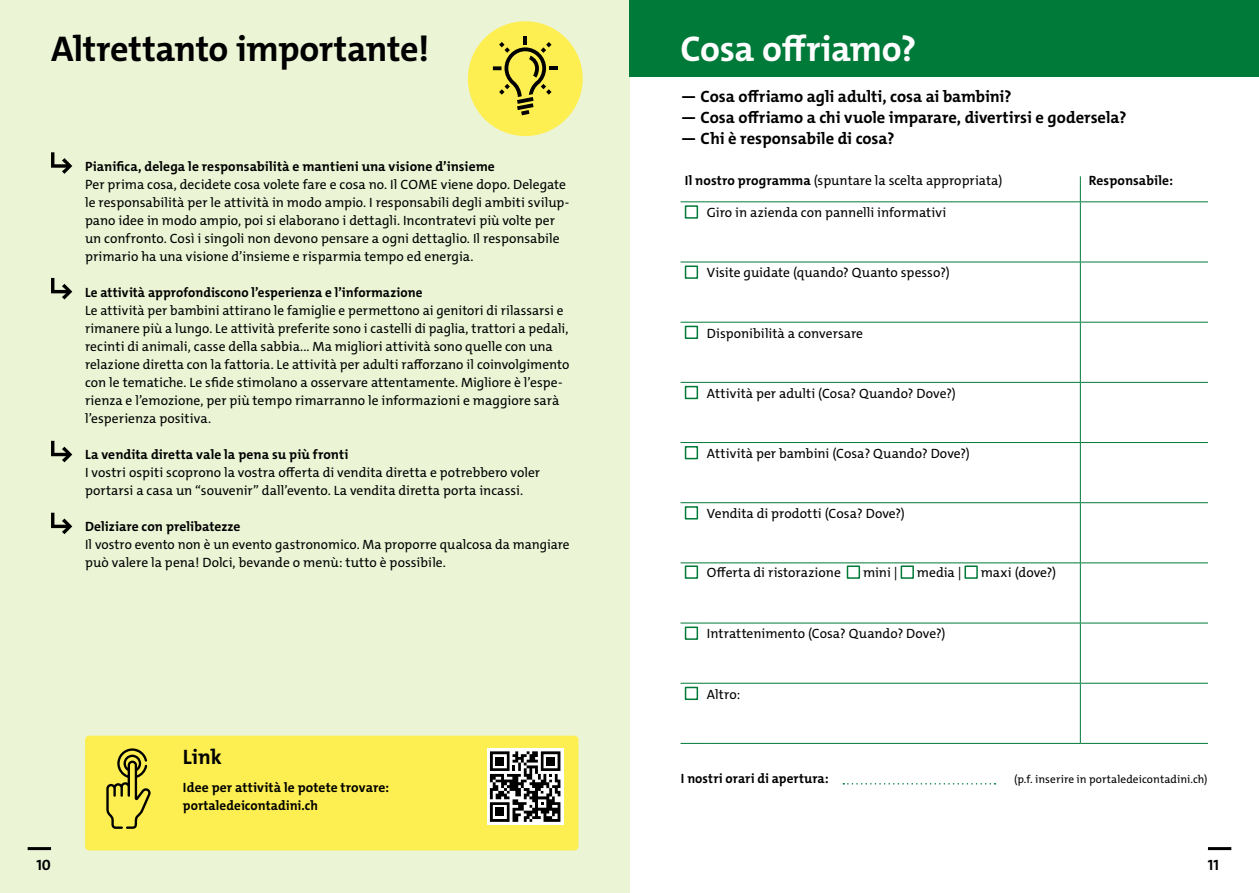
<style>
.page{position:relative;width:1259px;height:893px;background:#fff}
.page>*{position:absolute;margin:0;border:0;box-sizing:border-box;transform-origin:0 0}
.t1{font:700 36px "The Mix";letter-spacing:-.01em;color:#000}
.t2{font:700 36px "The Mix";letter-spacing:-.01em;color:#fff}
.t3{font:700 21px "The Mix";color:#000}
.t4{font:700 16.5px "The Mix";letter-spacing:-.005em;color:#000}
.t5{font:700 15px "The Mix";color:#000}
.t6{font:13.5px/18px "The Mix";color:#000}
.t7{font:700 13.5px/18px "The Mix";letter-spacing:.005em;color:#000}
.t8{font:11.25px "The Mix";letter-spacing:.01em;color:#000}
.s1{font-weight:700}
</style>
<div class="page">
<div style="left:0;top:0;width:629px;height:893px;background:#ebf4d5"></div>
<div style="left:629px;top:0;width:630px;height:77px;background:#007a39"></div>
<div style="left:468px;top:21px;width:115px;height:115px;background:#fdef51;border-radius:50%"></div>
<svg style="left:493px;top:36px;width:64px;height:79px"></svg>
<hr style="left:28px;top:847px;width:23px;height:3px;background:#000">
<hr style="left:1208px;top:847px;width:23px;height:3px;background:#000">
<svg style="left:1080px;top:176px;width:1px;height:25px"></svg>
<svg style="left:680px;top:201px;width:27px;height:1px"></svg>
<hr style="left:707px;top:201px;width:373px;height:1px;background:#007a39">
<hr style="left:1080px;top:202px;width:1px;height:60px;background:#007a39">
<hr style="left:1080px;top:201px;width:128px;height:1px;background:#007a39">
<svg style="left:680px;top:262px;width:27px;height:1px"></svg>
<hr style="left:707px;top:262px;width:373px;height:1px;background:#007a39">
<hr style="left:1080px;top:262px;width:1px;height:60px;background:#007a39">
<hr style="left:1080px;top:262px;width:128px;height:1px;background:#007a39">
<svg style="left:680px;top:322px;width:27px;height:1px"></svg>
<hr style="left:707px;top:322px;width:373px;height:1px;background:#007a39">
<hr style="left:1080px;top:323px;width:1px;height:59px;background:#007a39">
<hr style="left:1080px;top:322px;width:128px;height:1px;background:#007a39">
<svg style="left:680px;top:382px;width:27px;height:1px"></svg>
<hr style="left:707px;top:382px;width:373px;height:1px;background:#007a39">
<hr style="left:1080px;top:383px;width:1px;height:59px;background:#007a39">
<hr style="left:1080px;top:382px;width:128px;height:1px;background:#007a39">
<svg style="left:680px;top:442px;width:27px;height:1px"></svg>
<hr style="left:707px;top:442px;width:373px;height:1px;background:#007a39">
<hr style="left:1080px;top:443px;width:1px;height:59px;background:#007a39">
<hr style="left:1080px;top:442px;width:128px;height:1px;background:#007a39">
<svg style="left:680px;top:502px;width:27px;height:1px"></svg>
<hr style="left:707px;top:502px;width:373px;height:1px;background:#007a39">
<hr style="left:1080px;top:503px;width:1px;height:59px;background:#007a39">
<hr style="left:1080px;top:502px;width:128px;height:1px;background:#007a39">
<svg style="left:680px;top:562px;width:27px;height:1px"></svg>
<hr style="left:707px;top:562px;width:373px;height:1px;background:#007a39">
<hr style="left:1080px;top:563px;width:1px;height:60px;background:#007a39">
<hr style="left:1080px;top:562px;width:128px;height:1px;background:#007a39">
<svg style="left:680px;top:623px;width:27px;height:1px"></svg>
<hr style="left:707px;top:623px;width:373px;height:1px;background:#007a39">
<hr style="left:1080px;top:623px;width:1px;height:60px;background:#007a39">
<hr style="left:1080px;top:623px;width:128px;height:1px;background:#007a39">
<svg style="left:680px;top:683px;width:27px;height:1px"></svg>
<svg style="left:680px;top:743px;width:27px;height:1px"></svg>
<hr style="left:707px;top:683px;width:373px;height:1px;background:#007a39">
<hr style="left:707px;top:743px;width:373px;height:1px;background:#007a39">
<hr style="left:1080px;top:684px;width:1px;height:59px;background:#007a39">
<hr style="left:1080px;top:683px;width:128px;height:1px;background:#007a39">
<hr style="left:1080px;top:743px;width:128px;height:1px;background:#007a39">
<div style="left:685px;top:205px;width:13px;height:14px;border:2px solid #007a39"></div>
<div style="left:685px;top:265px;width:13px;height:14px;border:2px solid #007a39"></div>
<div style="left:685px;top:326px;width:13px;height:13px;border:2px solid #007a39"></div>
<div style="left:685px;top:386px;width:13px;height:13px;border:2px solid #007a39"></div>
<div style="left:685px;top:446px;width:13px;height:13px;border:2px solid #007a39"></div>
<div style="left:685px;top:506px;width:13px;height:13px;border:2px solid #007a39"></div>
<div style="left:685px;top:565px;width:13px;height:14px;border:2px solid #007a39"></div>
<div style="left:846px;top:565px;width:14px;height:14px;border:2px solid #007a39"></div>
<div style="left:900px;top:565px;width:14px;height:14px;border:2px solid #007a39"></div>
<div style="left:964px;top:565px;width:14px;height:14px;border:2px solid #007a39"></div>
<div style="left:685px;top:627px;width:13px;height:13px;border:2px solid #007a39"></div>
<div style="left:685px;top:687px;width:13px;height:13px;border:2px solid #007a39"></div>
<svg style="left:843px;top:783px;width:152px;height:2px"></svg>
<div style="left:85px;top:736px;width:493px;height:114px;background:#fdef51;border-radius:4px"></div>
<svg style="left:106px;top:748px;width:45px;height:81px"></svg>
<svg style="left:51px;top:152px;width:21px;height:22px"></svg>
<svg style="left:51px;top:278px;width:21px;height:21px"></svg>
<svg style="left:51px;top:441px;width:21px;height:21px"></svg>
<svg style="left:51px;top:513px;width:21px;height:21px"></svg>
<div style="left:487px;top:748px;width:76px;height:77px;background:linear-gradient(to bottom,#fbfbfb,#f7f7f7)"></div>
<svg style="left:490px;top:751px;width:70px;height:71px;background:#747474"></svg>
<div style="left:496px;top:808px;width:8px;height:8px;background:#000"></div>
<div style="left:495px;top:757px;width:9px;height:8px;background:#000"></div>
<div style="left:546px;top:757px;width:9px;height:8px;background:#000"></div>
<h1 class="t1" style="left:51px;top:25px;width:380px">Altrettanto importante!</h1>
<p class="t7" style="left:85px;top:158px;width:411px">Pianifica, delega le responsabilità e mantieni una visione d’insieme</p>
<p class="t6" style="left:85px;top:176px;width:486px">Per prima cosa, decidete cosa volete fare e cosa no. Il COME viene dopo. Delegate le responsabilità per le attività in modo ampio. I responsabili degli ambiti svilup&shy;pano idee in modo ampio, poi si elaborano i dettagli. Incontratevi più volte per un confronto. Così i singoli non devono pensare a ogni dettaglio. Il responsabile primario ha una visione d’insieme e risparmia tempo ed energia.</p>
<p class="t7" style="left:85px;top:284px;width:339px">Le attività approfondiscono l’esperienza e l’informazione</p>
<p class="t6" style="left:85px;top:302px;width:486px">Le attività per bambini attirano le famiglie e permettono ai genitori di rilassarsi e rimanere più a lungo. Le attività preferite sono i castelli di paglia, trattori a pedali, recinti di animali, casse della sabbia... Ma migliori attività sono quelle con una relazione diretta con la fattoria. Le attività per adulti rafforzano il coinvolgimento con le tematiche. Le sfide stimolano a osservare attentamente. Migliore è l’espe&shy;rienza e l’emozione, per più tempo rimarranno le informazioni e maggiore sarà l’esperienza positiva.</p>
<p class="t7" style="left:85px;top:446px;width:265px">La vendita diretta vale la pena su più fronti</p>
<p class="t6" style="left:85px;top:464px;width:456px">I vostri ospiti scoprono la vostra offerta di vendita diretta e potrebbero voler portarsi a casa un “souvenir” dall’evento. La vendita diretta porta incassi.</p>
<p class="t7" style="left:85px;top:518px;width:157px">Deliziare con prelibatezze</p>
<p class="t6" style="left:85px;top:536px;width:486px">Il vostro evento non è un evento gastronomico. Ma proporre qualcosa da mangiare può valere la pena! Dolci, bevande o menù: tutto è possibile.</p>
<h2 class="t3" style="left:183px;top:743px;width:41px">Link</h2>
<p class="t7" style="left:183px;top:779px;width:208px">Idee per attività le potete trovare: portaledeicontadini.ch</p>
<h1 class="t2" style="left:680px;top:25px;width:237px">Cosa offriamo?</h1>
<p class="t4" style="left:680px;top:86px;width:332px">— Cosa offriamo agli adulti, cosa ai bambini?</p>
<p class="t4" style="left:680px;top:107px;width:447px">— Cosa offriamo a chi vuole imparare, divertirsi e godersela?</p>
<p class="t4" style="left:680px;top:128px;width:216px">— Chi è responsabile di cosa?</p>
<p class="t6" style="left:685px;top:172px;width:319px"><span class="s1">Il nostro programma</span> (spuntare la scelta appropriata)</p>
<p class="t7" style="left:1089px;top:172px;width:86px">Responsabile:</p>
<p class="t6" style="left:707px;top:204px;width:241px">Giro in azienda con pannelli informativi</p>
<p class="t6" style="left:707px;top:264px;width:244px">Visite guidate (quando? Quanto spesso?)</p>
<p class="t6" style="left:707px;top:324px;width:158px">Disponibilità a conversare</p>
<p class="t6" style="left:707px;top:384px;width:250px">Attività per adulti (Cosa? Quando? Dove?)</p>
<p class="t6" style="left:707px;top:444px;width:265px">Attività per bambini (Cosa? Quando? Dove?)</p>
<p class="t6" style="left:707px;top:505px;width:200px">Vendita di prodotti (Cosa? Dove?)</p>
<p class="t6" style="left:707px;top:563px;width:135px">Offerta di ristorazione</p>
<p class="t6" style="left:863px;top:563px;width:36px">mini |</p>
<p class="t6" style="left:917px;top:563px;width:46px">media |</p>
<p class="t6" style="left:980px;top:563px;width:77px">maxi (dove?)</p>
<p class="t6" style="left:707px;top:625px;width:240px">Intrattenimento (Cosa? Quando? Dove?)</p>
<p class="t6" style="left:707px;top:685px;width:35px">Altro:</p>
<p class="t7" style="left:681px;top:770px;width:149px">I nostri orari di apertura:</p>
<p class="t8" style="left:1014px;top:772px;width:195px">(p.f. inserire in portaledeicontadini.ch)</p>
<p class="t5" style="left:36px;top:855px;width:16px">10</p>
<p class="t5" style="left:1208px;top:855px;width:13px">11</p>
</div>
